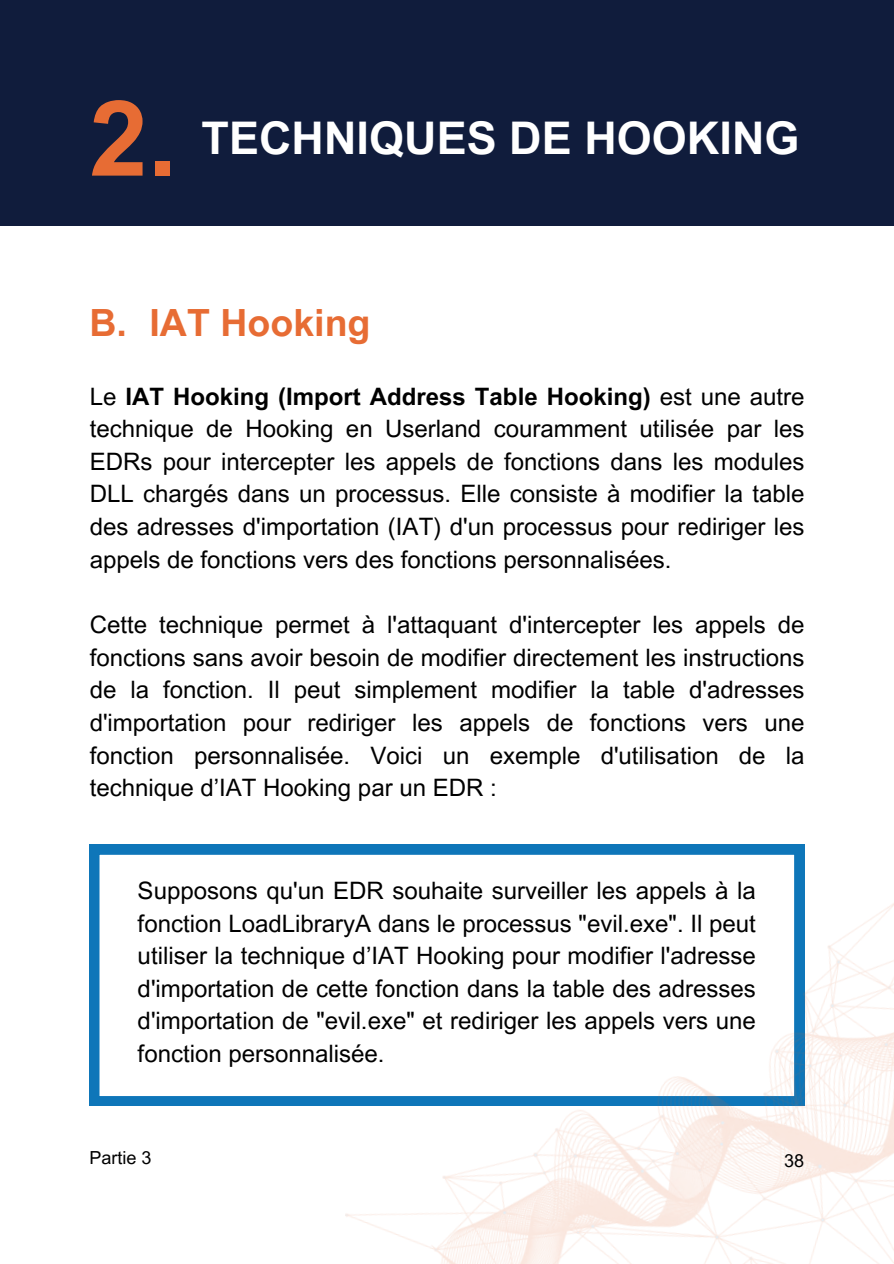
<style>
.page{position:relative;width:894px;height:1264px;background:#fff}
.page>*{position:absolute;margin:0;border:0;box-sizing:border-box;transform-origin:0 0}
.t1{font:700 105px "Arial MT Pro";color:#e76c34}
.t2{font:700 45px "Arial MT Pro";color:#fff}
.t3{font:700 37.5px "Arial MT Pro";color:#e76c34}
.t4{font:24px/32.7px "Arial MT Pro";color:#000;text-align:justify}
.t5{font:18px "Arial MT Pro";color:#000}
.s1{font-weight:700}
</style>
<div class="page">
<div style="left:0;top:0;width:892px;height:226px;background:#101c3c"></div>
<svg style="left:89px;top:844px;width:245px;height:261px"></svg>
<img style="left:334px;top:844px;width:559px;height:419px">
<h5 class="t1" style="left:89px;top:99px;width:89px">2.</h5>
<h5 class="t2" style="left:201px;top:121px;width:599px">TECHNIQUES DE HOOKING</h5>
<p class="t3" style="left:89px;top:309px;width:39px">B.</p>
<p class="t3" style="left:149px;top:309px;width:222px">IAT Hooking</p>
<h2 class="t4" style="left:90px;top:383px;width:716px">Le <span class="s1">IAT Hooking (Import Address Table Hooking)</span> est une autre technique de Hooking en Userland couramment utilisée par les EDRs pour intercepter les appels de fonctions dans les modules DLL chargés dans un processus. Elle consiste à modifier la table des adresses d'importation (IAT) d'un processus pour rediriger les appels de fonctions vers des fonctions personnalisées.</h2>
<p class="t4" style="left:90px;top:611px;width:716px">Cette technique permet à l'attaquant d'intercepter les appels de fonctions sans avoir besoin de modifier directement les instructions de la fonction. Il peut simplement modifier la table d'adresses d'importation pour rediriger les appels de fonctions vers une fonction personnalisée. Voici un exemple d'utilisation de la technique d’IAT Hooking par un EDR :</p>
<p class="t4" style="left:138px;top:877px;width:619px">Supposons qu'un EDR souhaite surveiller les appels à la fonction LoadLibraryA dans le processus "evil.exe". Il peut utiliser la technique d’IAT Hooking pour modifier l'adresse d'importation de cette fonction dans la table des adresses d'importation de "evil.exe" et rediriger les appels vers une fonction personnalisée.</p>
<p class="t5" style="left:89px;top:1150px;width:64px">Partie 3</p>
<p class="t5" style="left:784px;top:1153px;width:22px">38</p>
</div>
